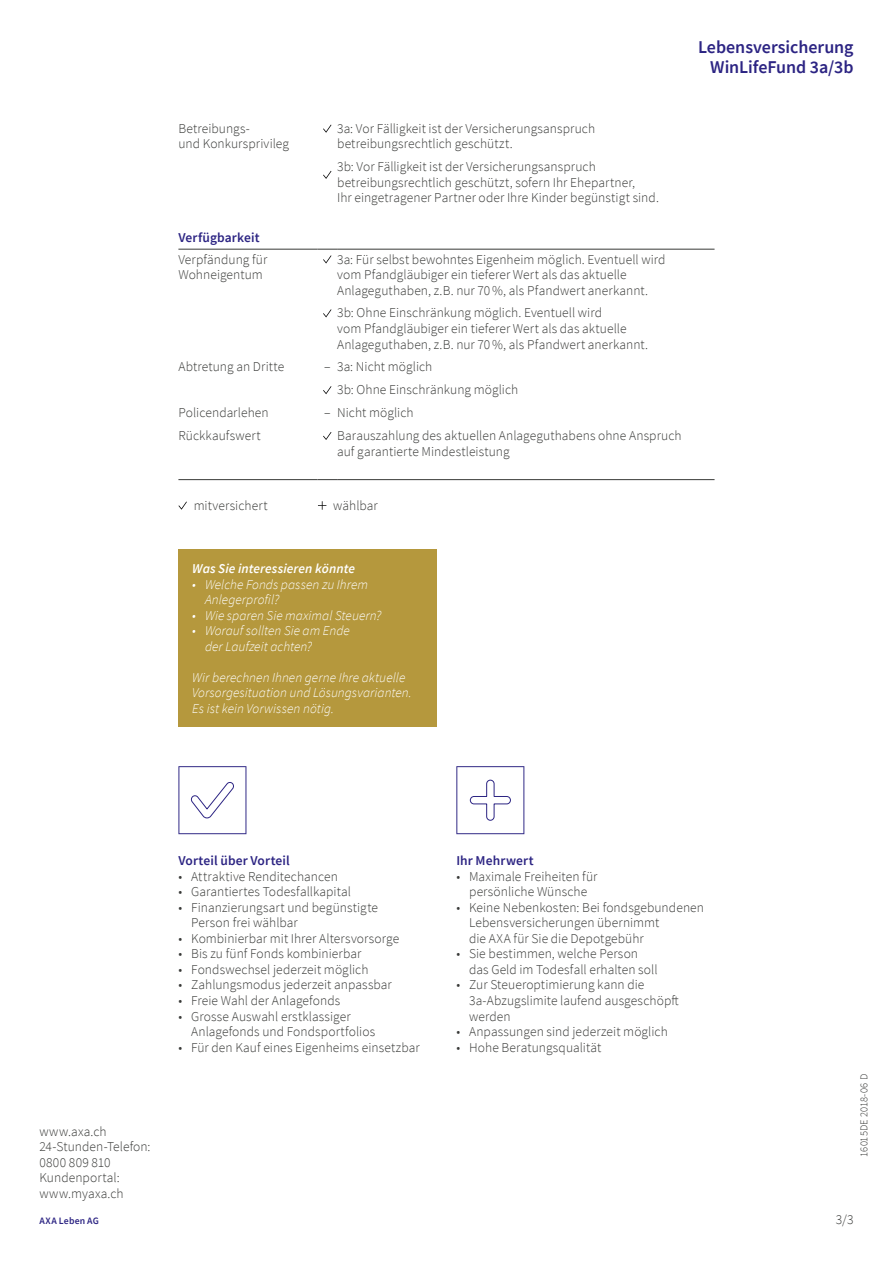
<style>
.page{position:relative;width:893px;height:1263px;background:#fff}
.page>*{position:absolute;margin:0;border:0;box-sizing:border-box;transform-origin:0 0}
.t1{font:600 18px/19.8px "Source Sans Pro";letter-spacing:-.005em;color:#2c2483;text-align:right}
.t2{font:300 13.5px/15.5px "Source Sans Pro";letter-spacing:.005em;color:#383937}
.t3{font:italic 300 13.5px/15.6px "Source Sans Pro";letter-spacing:.005em;color:#fff}
.t4{font:600 13.5px "Source Sans Pro";letter-spacing:.01em;color:#2c2483}
.t5{font:italic 600 13.5px "Source Sans Pro";letter-spacing:.005em;color:#fff}
.t6{font:300 10.5px "Source Sans Pro";letter-spacing:.01em;color:#383937}
.t7{font:600 9.75px "Source Sans Pro";letter-spacing:.02em;color:#2c2483}
</style>
<div class="page">
<svg style="left:178px;top:766px;width:68px;height:68px"></svg>
<svg style="left:456px;top:766px;width:68px;height:68px"></svg>
<div style="left:178px;top:549px;width:259px;height:178px;background:#b5983d"></div>
<svg style="left:317px;top:479px;width:20px;height:1px"></svg>
<hr style="left:178px;top:249px;width:139px;height:1px;background:#383937">
<hr style="left:337px;top:249px;width:377px;height:1px;background:#383937">
<hr style="left:178px;top:479px;width:139px;height:1px;background:#383937">
<hr style="left:337px;top:479px;width:377px;height:1px;background:#383937">
<svg style="left:323px;top:125px;width:8px;height:8px"></svg>
<svg style="left:323px;top:171px;width:8px;height:8px"></svg>
<svg style="left:317px;top:249px;width:20px;height:15px"></svg>
<svg style="left:323px;top:309px;width:8px;height:8px"></svg>
<svg style="left:323px;top:386px;width:8px;height:8px"></svg>
<svg style="left:323px;top:432px;width:8px;height:8px"></svg>
<svg style="left:178px;top:501px;width:9px;height:9px"></svg>
<svg style="left:318px;top:501px;width:8px;height:9px"></svg>
<h1 class="t1" style="left:698px;top:37px;width:157px">Lebensversicherung<br>WinLifeFund 3a/3b</h1>
<p class="t2" style="left:178px;top:121px;width:112px">Betreibungs-<br>und Konkursprivileg</p>
<p class="t2" style="left:337px;top:121px;width:260px">3a: Vor Fälligkeit ist der Versicherungsanspruch betreibungsrechtlich geschützt.</p>
<p class="t2" style="left:337px;top:159px;width:323px">3b: Vor Fälligkeit ist der Versicherungsanspruch betreibungsrechtlich geschützt, sofern Ihr Ehepartner,<br>Ihr eingetragener Partner oder Ihre Kinder begünstigt sind.</p>
<p class="t4" style="left:178px;top:229px;width:83px">Verfügbarkeit</p>
<p class="t2" style="left:178px;top:251px;width:90px">Verpfändung für<br>Wohneigentum</p>
<p class="t2" style="left:337px;top:251px;width:330px">3a: Für selbst bewohntes Eigenheim möglich. Eventuell wird vom Pfandgläubiger ein tieferer Wert als das aktuelle<br>Anlageguthaben, z.B. nur 70%, als Pfandwert anerkannt.</p>
<p class="t2" style="left:337px;top:305px;width:312px">3b: Ohne Einschränkung möglich. Eventuell wird<br>vom Pfandgläubiger ein tieferer Wert als das aktuelle<br>Anlageguthaben, z.B. nur 70%, als Pfandwert anerkannt.</p>
<p class="t2" style="left:178px;top:359px;width:107px">Abtretung an Dritte</p>
<p class="t2" style="left:337px;top:355px;width:183px;line-height:23px;text-indent:-13px">– 3a: Nicht möglich<br>3b: Ohne Einschränkung möglich</p>
<p class="t2" style="left:178px;top:405px;width:92px">Policendarlehen</p>
<p class="t2" style="left:324px;top:405px;width:91px">– Nicht möglich</p>
<p class="t2" style="left:178px;top:428px;width:84px">Rückkaufswert</p>
<p class="t2" style="left:337px;top:428px;width:346px">Barauszahlung des aktuellen Anlageguthabens ohne Anspruch auf garantierte Mindestleistung</p>
<p class="t2" style="left:194px;top:497px;width:75px">mitversichert</p>
<p class="t2" style="left:333px;top:497px;width:46px">wählbar</p>
<p class="t5" style="left:192px;top:560px;width:164px">Was Sie interessieren könnte</p>
<p class="t3" style="left:205px;top:576px;width:165px;text-indent:-13px">• Welche Fonds passen zu Ihrem<br>Anlegerprofil?</p>
<p class="t3" style="left:192px;top:607px;width:191px">• Wie sparen Sie maximal Steuern?</p>
<p class="t3" style="left:205px;top:623px;width:146px;text-indent:-13px">• Worauf sollten Sie am Ende der Laufzeit achten?</p>
<p class="t3" style="left:192px;top:670px;width:221px">Wir berechnen Ihnen gerne Ihre aktuelle<br>Vorsorgesituation und Lösungsvarianten.<br>Es ist kein Vorwissen nötig.</p>
<p class="t2" style="left:39px;top:1123px;width:113px">www.axa.ch<br>24-Stunden-Telefon:<br>0800 809 810<br>Kundenportal: www.myaxa.ch</p>
<p class="t7" style="left:39px;top:1214px;width:61px">AXA Leben AG</p>
<p class="t4" style="left:178px;top:852px;width:113px">Vorteil über Vorteil</p>
<p class="t2" style="left:178px;top:868px;width:161px">• Attraktive Renditechancen</p>
<p class="t2" style="left:178px;top:884px;width:174px">• Garantiertes Todesfallkapital</p>
<p class="t2" style="left:191px;top:900px;width:188px;text-indent:-13px">• Finanzierungsart und begünstigte<br>Person frei wählbar</p>
<p class="t2" style="left:178px;top:931px;width:222px">• Kombinierbar mit Ihrer Altersvorsorge</p>
<p class="t2" style="left:178px;top:946px;width:185px">• Bis zu fünf Fonds kombinierbar</p>
<p class="t2" style="left:178px;top:962px;width:192px">• Fondswechsel jederzeit möglich</p>
<p class="t2" style="left:178px;top:977px;width:215px">• Zahlungsmodus jederzeit anpassbar</p>
<p class="t2" style="left:178px;top:993px;width:163px">• Freie Wahl der Anlagefonds</p>
<p class="t2" style="left:191px;top:1008px;width:186px;text-indent:-13px">• Grosse Auswahl erstklassiger<br>Anlagefonds und Fondsportfolios</p>
<p class="t2" style="left:178px;top:1039px;width:243px">• Für den Kauf eines Eigenheims einsetzbar</p>
<p class="t4" style="left:456px;top:852px;width:79px">Ihr Mehrwert</p>
<p class="t2" style="left:456px;top:868px;width:143px;text-align:center">• Maximale Freiheiten für persönliche Wünsche</p>
<p class="t2" style="left:469px;top:900px;width:236px;text-indent:-13px">• Keine Nebenkosten: Bei fondsgebundenen<br>Lebensversicherungen übernimmt<br>die AXA für Sie die Depotgebühr</p>
<p class="t2" style="left:469px;top:946px;width:190px;text-indent:-13px">• Sie bestimmen, welche Person das Geld im Todesfall erhalten soll</p>
<p class="t2" style="left:469px;top:977px;width:211px;text-indent:-13px">• Zur Steueroptimierung kann die<br>3a-Abzugslimite laufend ausgeschöpft werden</p>
<p class="t2" style="left:456px;top:1024px;width:213px">• Anpassungen sind jederzeit möglich</p>
<p class="t2" style="left:456px;top:1039px;width:146px">• Hohe Beratungsqualität</p>
<p class="t6" style="left:857px;top:1157px;width:84px;rotate:-90deg">16015DE 2018-06 D</p>
<p class="t2" style="left:836px;top:1211px;width:19px">3/3</p>
</div>
